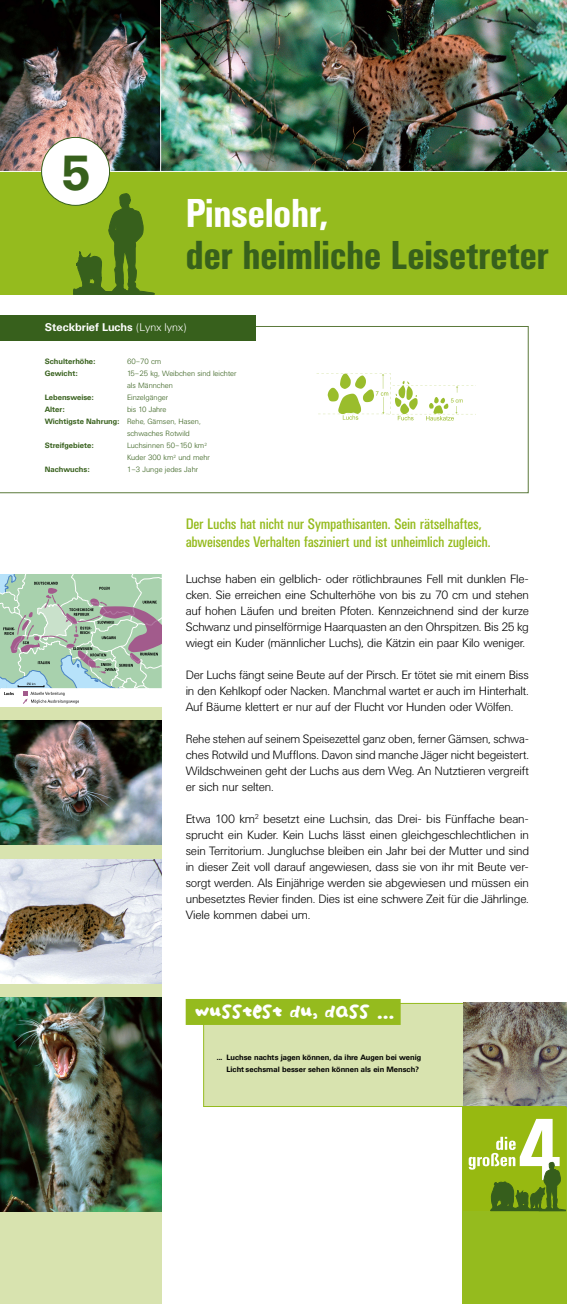
<style>
.page{position:relative;width:567px;height:1304px;background:#fff}
.page>*{position:absolute;margin:0;border:0;box-sizing:border-box;transform-origin:0 0}
.t1{font:700 48.68px "Univers BQ";color:#37601c}
.t2{font:700 40px "Univers Condensed BQ";letter-spacing:-.01em;color:#37601c}
.t3{font:700 40px "Univers Condensed BQ";letter-spacing:-.015em;color:#fff}
.t4{font:15px/17.6px "Univers Condensed BQ";letter-spacing:-.02em;color:#95bb1e}
.t5{font:14.54px "Childs Play Age Nine";color:#fff}
.t6{font:300 12px/16px "Univers BQ";letter-spacing:-.015em;color:#000;text-align:justify}
.t7{font:700 11px "Univers BQ";color:#fff}
.t8{font:300 7.6px/12px "Univers BQ";color:#37601c}
.t9{font:700 7.6px "Univers BQ";color:#37601c}
.t10{font:700 7.6px/12px "Univers BQ";color:#000;text-align:right}
.s1{font-weight:300}
</style>
<div class="page">
<div style="left:463px;top:1104px;width:104px;height:200px;background:#95bb1e"></div>
<div style="left:0;top:582px;width:162px;height:722px;background:#d8e3af"></div>
<svg style="left:0;top:326px;width:528px;height:167px"></svg>
<img style="left:161px;top:0;width:406px;height:171px">
<img style="left:0;top:0;width:160px;height:171px">
<div style="left:0;top:172px;width:567px;height:123px;background:#95bb1e"></div>
<div style="left:204px;top:1003px;width:362px;height:103px;background:#d8e3af"></div>
<div style="left:203px;top:1003px;width:364px;height:104px;border:1px solid #95bb1e"></div>
<img style="left:463px;top:1003px;width:104px;height:104px">
<div style="left:42px;top:137px;width:68px;height:68px;background:#fff;border-radius:50%"></div>
<div style="left:41px;top:137px;width:69px;height:69px;border:1px solid #37601c;border-radius:50%"></div>
<div style="left:0;top:315px;width:256px;height:25px;background:#37601c"></div>
<img style="left:0;top:860px;width:162px;height:123px">
<img style="left:0;top:998px;width:162px;height:213px">
<img style="left:0;top:721px;width:162px;height:124px">
<div style="left:186px;top:999px;width:215px;height:26px;background:#95bb1e"></div>
<div style="left:463px;top:1107px;width:103px;height:104px;background:#97b911"></div>
<svg style="left:469px;top:1119px;width:97px;height:91px"></svg>
<hr style="left:490px;top:1210px;width:76px;height:1px;background:#365e1c">
<img style="left:317px;top:374px;width:158px;height:49px">
<svg style="left:73px;top:193px;width:82px;height:101px"></svg>
<hr style="left:73px;top:294px;width:82px;height:1px;background:#37601c">
<div style="left:0;top:689px;width:162px;height:17px;background:#fff"></div>
<svg style="left:0;top:574px;width:162px;height:130px;background:#b1c8b8"></svg>
<h1 class="t1" style="left:61px;top:145px;width:32px">5</h1>
<h2 class="t3" style="left:186px;top:191px;width:144px">Pinselohr,</h2>
<h2 class="t2" style="left:186px;top:233px;width:365px">der heimliche Leisetreter</h2>
<p class="t7" style="left:45px;top:321px;width:144px">Steckbrief Luchs <span class="s1">(Lynx lynx)</span></p>
<p class="t9" style="left:45px;top:357px;width:52px">Schulterhöhe:</p>
<p class="t8" style="left:127px;top:356px;width:36px">60–70 cm</p>
<p class="t9" style="left:45px;top:369px;width:34px">Gewicht:</p>
<p class="t8" style="left:127px;top:368px;width:111px">15–25 kg, Weibchen sind leichter als Männchen</p>
<p class="t9" style="left:45px;top:393px;width:50px">Lebensweise:</p>
<p class="t8" style="left:127px;top:392px;width:43px">Einzelgänger</p>
<p class="t9" style="left:45px;top:405px;width:21px">Alter:</p>
<p class="t8" style="left:127px;top:404px;width:41px">bis 10 Jahre</p>
<p class="t9" style="left:45px;top:417px;width:157px">Wichtigste Nahrung: <span class="s1">Rehe, Gämsen, Hasen,</span></p>
<p class="t8" style="left:127px;top:428px;width:64px">schwaches Rotwild</p>
<p class="t9" style="left:45px;top:441px;width:50px">Streifgebiete:</p>
<p class="t8" style="left:127px;top:440px;width:85px">Luchsinnen 50–150 km<sup>2<br></sup>Kuder 300 km<sup>2</sup> und mehr</p>
<p class="t9" style="left:45px;top:465px;width:46px">Nachwuchs:</p>
<p class="t8" style="left:127px;top:464px;width:73px">1–3 Junge jedes Jahr</p>
<p class="t4" style="left:186px;top:516px;width:306px">Der Luchs hat nicht nur Sympathisanten. Sein rätselhaftes, abweisendes Verhalten fasziniert und ist unheimlich zugleich.</p>
<p class="t6" style="left:186px;top:571px;width:345px">Luchse haben ein gelblich- oder rötlichbraunes Fell mit dunklen Fle&shy;cken. Sie erreichen eine Schulterhöhe von bis zu 70 cm und stehen auf hohen Läufen und breiten Pfoten. Kennzeichnend sind der kurze Schwanz und pinselförmige Haarquasten an den Ohrspitzen. Bis 25 kg wiegt ein Kuder (männlicher Luchs), die Kätzin ein paar Kilo weniger.</p>
<p class="t6" style="left:186px;top:667px;width:345px">Der Luchs fängt seine Beute auf der Pirsch. Er tötet sie mit einem Biss in den Kehlkopf oder Nacken. Manchmal wartet er auch im Hinterhalt.<br>Auf Bäume klettert er nur auf der Flucht vor Hunden oder Wölfen.</p>
<p class="t6" style="left:186px;top:731px;width:345px">Rehe stehen auf seinem Speisezettel ganz oben, ferner Gämsen, schwa&shy;ches Rotwild und Mufflons. Davon sind manche Jäger nicht begeistert.<br>Wildschweinen geht der Luchs aus dem Weg. An Nutztieren vergreift er sich nur selten.</p>
<p class="t6" style="left:186px;top:811px;width:345px">Etwa 100 km<sup>2</sup> besetzt eine Luchsin, das Drei- bis Fünffache bean&shy;sprucht ein Kuder. Kein Luchs lässt einen gleichgeschlechtlichen in sein Territorium. Jungluchse bleiben ein Jahr bei der Mutter und sind in dieser Zeit voll darauf angewiesen, dass sie von ihr mit Beute ver&shy;sorgt werden. Als Einjährige werden sie abgewiesen und müssen ein unbesetztes Revier finden. Dies ist eine schwere Zeit für die Jährlinge.<br>Viele kommen dabei um.</p>
<p class="t5" style="left:195px;top:1004px;width:201px">WUSSTEST DU, DASS …</p>
<p class="t10" style="left:217px;top:1052px;width:206px">... Luchse nachts jagen können, da ihre Augen bei wenig<br>Licht sechsmal besser sehen können als ein Mensch?</p>
</div>
